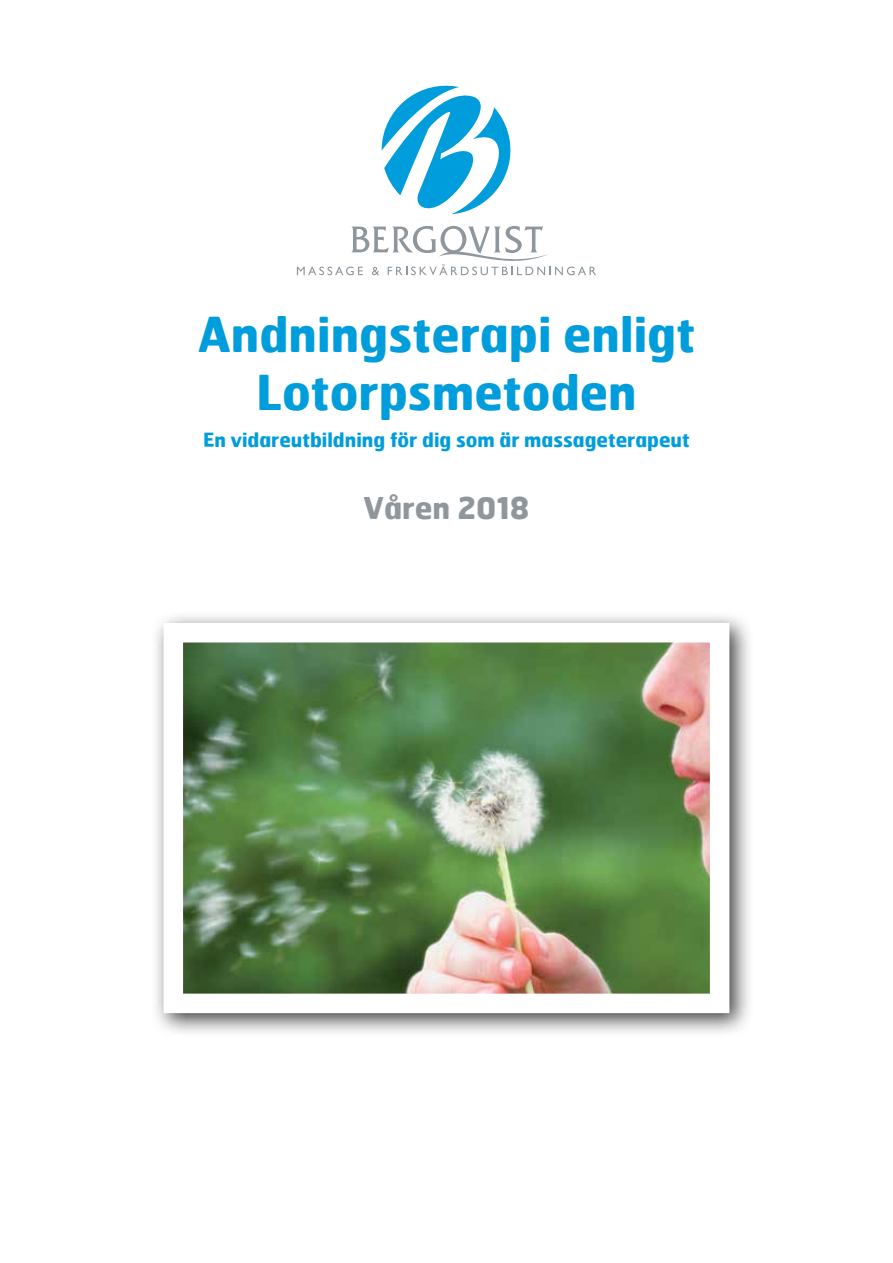
<style>
.page{position:relative;width:893px;height:1263px;background:#fff}
.page>*{position:absolute;margin:0;border:0;box-sizing:border-box;transform-origin:0 0}
.t1{font:700 48px/57.6px "Hermes";color:#009ddc;text-align:center}
.t2{font:700 30px "Hermes";color:#8f979d}
.t3{font:700 19.5px "Hermes";color:#009ddc}
</style>
<div class="page">
<svg style="left:382px;top:86px;width:129px;height:129px"></svg>
<svg style="left:297px;top:226px;width:299px;height:49px"></svg>
<div style="left:151px;top:610px;width:603px;height:427px;background:#000;opacity:.75"></div>
<img style="left:185px;top:644px;width:523px;height:348px">
<h1 class="t1" style="left:198px;top:304px;width:499px">Andningsterapi enligt<br>Lotorpsmetoden</h1>
<p class="t3" style="left:203px;top:427px;width:488px">En vidareutbildning för dig som är massageterapeut</p>
<h2 class="t2" style="left:363px;top:488px;width:168px">Våren 2018</h2>
</div>
